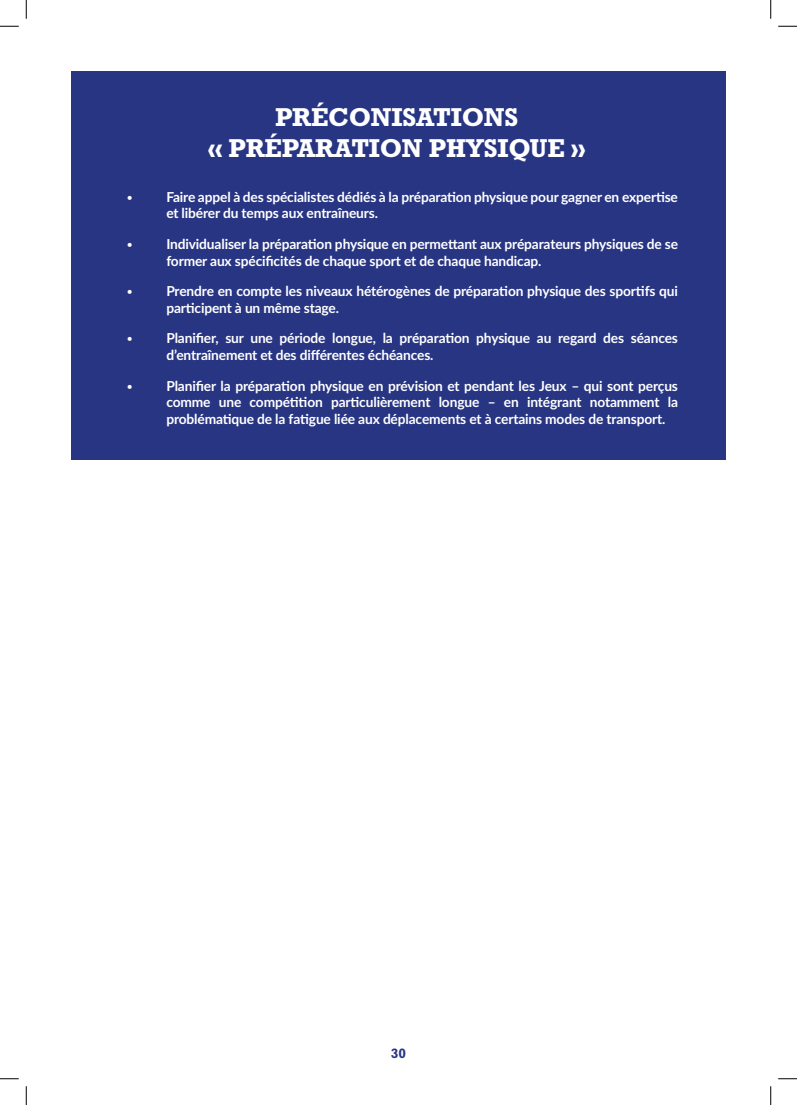
<style>
.page{position:relative;width:797px;height:1105px;background:#fff}
.page>*{position:absolute;margin:0;border:0;box-sizing:border-box;transform-origin:0 0}
.t1{font:700 26.25px/31.5px "Rockwell Std";letter-spacing:-.01em;color:#fff;text-align:center}
.t2{font:700 13.75px/16.5px "Lato";letter-spacing:-.01em;color:#fff}
.t3{font:700 13.75px "Rockwell Std";color:#283583}
.s1{font-weight:300}
</style>
<div class="page">
<div style="left:71px;top:71px;width:654px;height:388px;background:#283583"></div>
<svg style="left:0;top:25px;width:19px;height:2px"></svg>
<svg style="left:778px;top:25px;width:19px;height:2px"></svg>
<svg style="left:0;top:1078px;width:19px;height:1px"></svg>
<svg style="left:778px;top:1078px;width:19px;height:1px"></svg>
<svg style="left:25px;top:0;width:2px;height:19px"></svg>
<svg style="left:25px;top:1086px;width:2px;height:19px"></svg>
<svg style="left:770px;top:0;width:1px;height:19px"></svg>
<svg style="left:770px;top:1086px;width:1px;height:19px"></svg>
<h1 class="t1" style="left:208px;top:101px;width:378px">PRÉCONISATIONS<br>« PRÉPARATION PHYSIQUE »</h1>
<p class="t2" style="left:166px;top:188px;width:513px;text-indent:-40px"><span class="s1">•</span> Faire appel à des spécialistes dédiés à la préparation physique pour gagner en expertise et libérer du temps aux entraîneurs.</p>
<p class="t2" style="left:166px;top:235px;width:513px;text-indent:-40px"><span class="s1">•</span> Individualiser la préparation physique en permettant aux préparateurs physiques de se former aux spécificités de chaque sport et de chaque handicap.</p>
<p class="t2" style="left:166px;top:282px;width:513px;text-indent:-40px"><span class="s1">•</span> Prendre en compte les niveaux hétérogènes de préparation physique des sportifs qui participent à un même stage.</p>
<p class="t2" style="left:166px;top:330px;width:513px;text-indent:-40px"><span class="s1">•</span> Planifier, sur une période longue, la préparation physique au regard des séances d’entraînement et des différentes échéances.</p>
<p class="t2" style="left:166px;top:377px;width:513px;text-align:justify;text-indent:-40px"><span class="s1">•</span> Planifier la préparation physique en prévision et pendant les Jeux – qui sont perçus comme une compétition particulièrement longue – en intégrant notamment la problématique de la fatigue liée aux déplacements et à certains modes de transport.</p>
<p class="t3" style="left:391px;top:1045px;width:17px">30</p>
</div>
